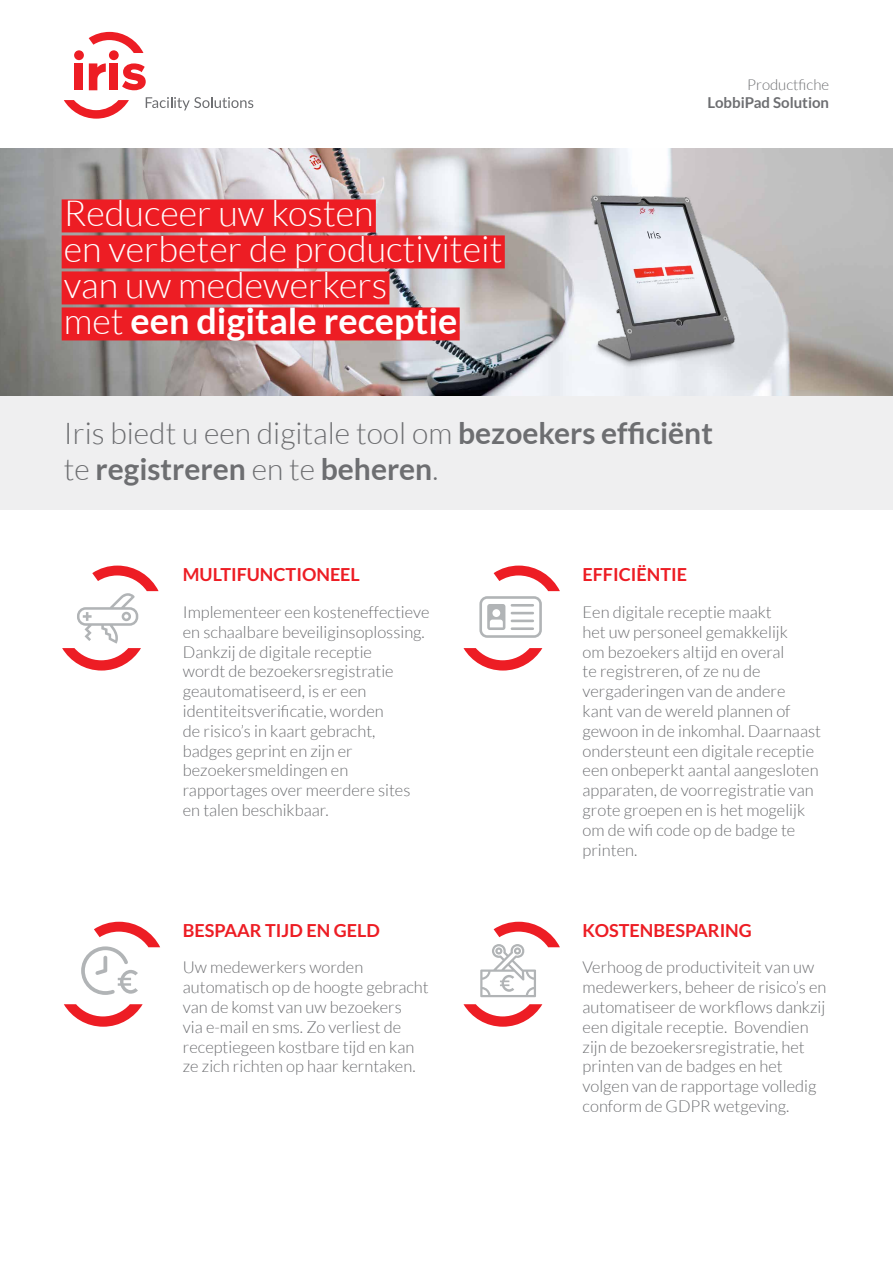
<style>
.page{position:relative;width:893px;height:1263px;background:#fff}
.page>*{position:absolute;margin:0;border:0;box-sizing:border-box;transform-origin:0 0}
.t1{font:300 36px "Lato";color:#fff}
.t2{font:700 36px "Lato";color:#fff}
.t3{font:700 30px/36px "Lato";color:#6d6e71}
.t4{font:700 18px "Lato";color:#ed1d24}
.t5{font:300 16.5px/19.8px "Lato";color:#6d6e71}
.t6{font:700 15px/18px "Lato";color:#6d6e71;text-align:right}
.s1{font-weight:300}
</style>
<div class="page">
<div style="left:0;top:395px;width:893px;height:115px;background:#efeff0"></div>
<div style="left:74px;top:63px;width:9px;height:27px;background:#ed1d24"></div>
<svg style="left:89px;top:63px;width:17px;height:27px"></svg>
<div style="left:110px;top:63px;width:8px;height:27px;background:#ed1d24"></div>
<svg style="left:64px;top:100px;width:65px;height:19px"></svg>
<div style="left:74px;top:50px;width:10px;height:10px;background:#ed1d24;border-radius:50%"></div>
<div style="left:109px;top:50px;width:10px;height:10px;background:#ed1d24;border-radius:50%"></div>
<svg style="left:89px;top:32px;width:54px;height:21px"></svg>
<svg style="left:122px;top:63px;width:24px;height:27px"></svg>
<svg style="left:146px;top:97px;width:107px;height:13px"></svg>
<svg style="left:62px;top:566px;width:97px;height:104px"></svg>
<img style="left:0;top:149px;width:893px;height:246px">
<img style="left:567px;top:175px;width:182px;height:201px">
<svg style="left:64px;top:1004px;width:79px;height:23px"></svg>
<svg style="left:81px;top:922px;width:79px;height:73px"></svg>
<svg style="left:463px;top:648px;width:79px;height:22px"></svg>
<svg style="left:479px;top:566px;width:81px;height:72px"></svg>
<hr style="left:511px;top:604px;width:23px;height:3px;background:#b1b4b6">
<hr style="left:511px;top:612px;width:23px;height:2px;background:#b1b4b6">
<hr style="left:511px;top:620px;width:23px;height:2px;background:#b1b4b6">
<hr style="left:511px;top:627px;width:23px;height:3px;background:#b1b4b6">
<svg style="left:463px;top:1004px;width:79px;height:23px"></svg>
<svg style="left:480px;top:922px;width:80px;height:75px"></svg>
<div style="left:62px;top:199px;width:314px;height:33px;background:#ed1d24"></div>
<div style="left:62px;top:235px;width:443px;height:33px;background:#ed1d24"></div>
<div style="left:62px;top:271px;width:327px;height:33px;background:#ed1d24"></div>
<div style="left:62px;top:307px;width:398px;height:33px;background:#ed1d24"></div>
<p class="t1" style="left:64px;top:194px;width:311px">Reduceer uw kosten</p>
<p class="t1" style="left:64px;top:230px;width:440px">en verbeter de productiviteit</p>
<p class="t1" style="left:64px;top:266px;width:325px">van uw medewerkers</p>
<p class="t2" style="left:64px;top:300px;width:395px"><span class="s1">met</span> een digitale receptie</p>
<p class="t6" style="left:708px;top:75px;width:123px"><span class="s1">Productfiche<br></span>LobbiPad Solution</p>
<p class="t3" style="left:64px;top:415px;width:651px"><span class="s1">Iris biedt u een digitale tool om</span> bezoekers efficiënt <span class="s1">te</span> registreren <span class="s1">en te</span> beheren<span class="s1">.</span></p>
<p class="t4" style="left:183px;top:564px;width:179px">MULTIFUNCTIONEEL</p>
<p class="t5" style="left:183px;top:602px;width:248px">Implementeer een kosteneffectieve en schaalbare beveiliginsoplossing.<br>Dankzij de digitale receptie<br>wordt de bezoekersregistratie geautomatiseerd, is er een identiteitsverificatie, worden<br>de risico’s in kaart gebracht, badges geprint en zijn er bezoekersmeldingen en rapportages over meerdere sites en talen beschikbaar.</p>
<p class="t4" style="left:183px;top:920px;width:198px">BESPAAR TIJD EN GELD</p>
<p class="t5" style="left:183px;top:958px;width:247px">Uw medewerkers worden automatisch op de hoogte gebracht van de komst van uw bezoekers<br>via e-mail en sms. Zo verliest de receptiegeen kostbare tijd en kan ze zich richten op haar kerntaken.</p>
<p class="t4" style="left:583px;top:564px;width:106px">EFFICIËNTIE</p>
<p class="t5" style="left:583px;top:602px;width:240px">Een digitale receptie maakt<br>het uw personeel gemakkelijk<br>om bezoekers altijd en overal<br>te registreren, of ze nu de vergaderingen van de andere<br>kant van de wereld plannen of gewoon in de inkomhal. Daarnaast ondersteunt een digitale receptie een onbeperkt aantal aangesloten apparaten, de voorregistratie van grote groepen en is het mogelijk om de wifi code op de badge te printen.</p>
<p class="t4" style="left:583px;top:920px;width:171px">KOSTENBESPARING</p>
<p class="t5" style="left:583px;top:958px;width:245px">Verhoog de productiviteit van uw medewerkers, beheer de risico’s en automatiseer de workflows dankzij een digitale receptie. Bovendien zijn de bezoekersregistratie, het printen van de badges en het volgen van de rapportage volledig conform de GDPR wetgeving.</p>
</div>
